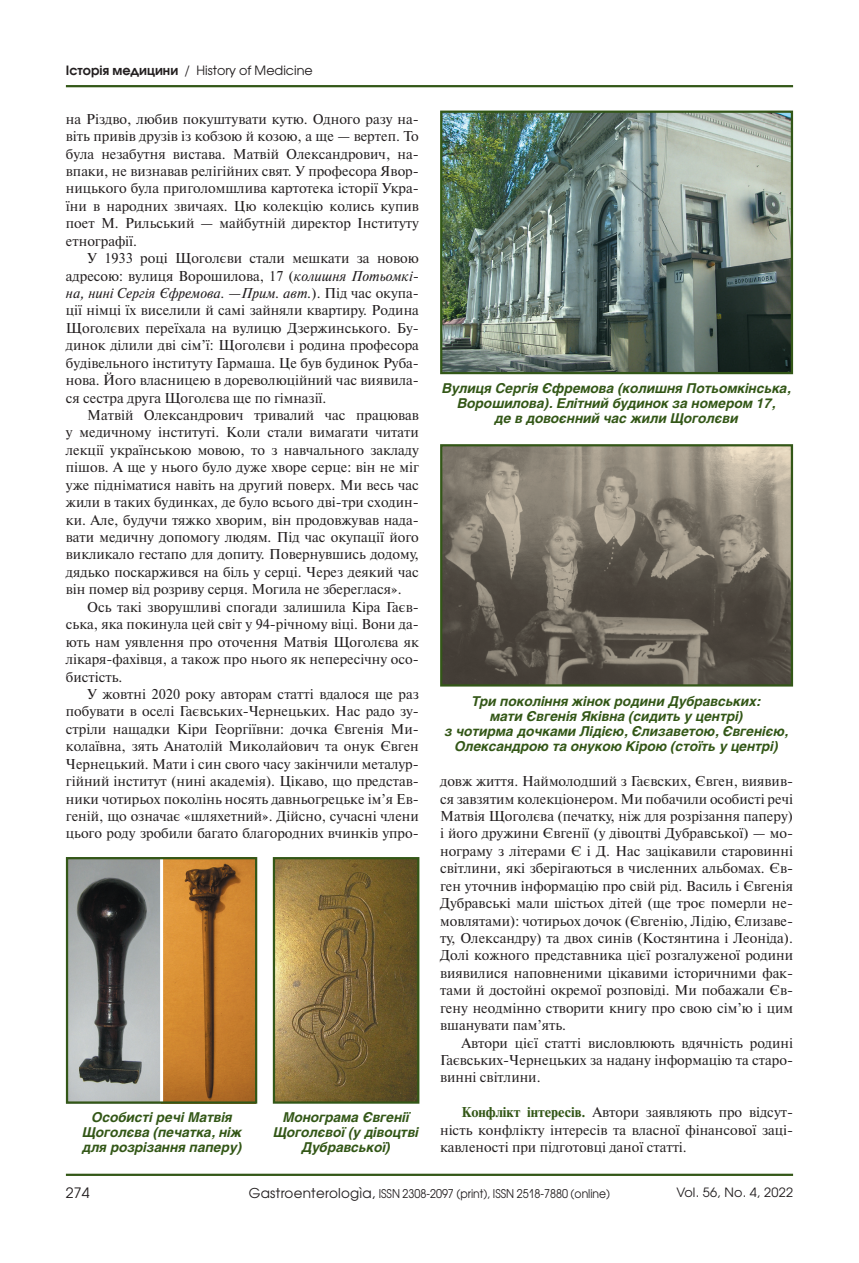
<style>
.page{position:relative;width:859px;height:1263px;background:#fff}
.page>*{position:absolute;margin:0;border:0;box-sizing:border-box;transform-origin:0 0}
.t1{font:14.25px/17.4px "Newton C";color:#231f20;text-align:justify}
.t2{font:14.25px "Avant Garde Gothic C";color:#231f20}
.t3{font:italic 700 13.5px/15px "Helios";color:#335717;text-align:center}
.t4{font:12.75px "Avant Garde Gothic C";color:#231f20}
.t5{font:12.75px "Avant Garde Gothic C";letter-spacing:.02em;color:#231f20}
.t6{font:12px "Avant Garde Gothic C";color:#231f20;scale:.9 1}
.s1{font-weight:700}
.s2{font-style:italic}
.s3{font-weight:700;color:#335717}
.s4{font-size:13.5px}
.s5{font-family:"Century Gothic";font-size:13.8px}
.s6{font-size:13.95px}
</style>
<div class="page">
<hr style="left:66px;top:85px;width:727px;height:2px;background:#335717">
<hr style="left:66px;top:1174px;width:727px;height:2px;background:#335717">
<img style="left:443px;top:114px;width:347px;height:257px">
<div style="left:440px;top:111px;width:353px;height:263px;border:2px solid #335717"></div>
<img style="left:276px;top:860px;width:140px;height:241px">
<div style="left:273px;top:857px;width:146px;height:247px;border:2px solid #335717"></div>
<img style="left:443px;top:447px;width:347px;height:236px">
<div style="left:440px;top:444px;width:353px;height:242px;border:2px solid #335717"></div>
<img style="left:69px;top:860px;width:185px;height:241px">
<hr style="left:160px;top:858px;width:3px;height:244px;background:#fff">
<div style="left:66px;top:857px;width:191px;height:247px;border:2px solid #335717"></div>
<p class="t4" style="left:66px;top:63px;width:248px"><span class="s1">Історія медицини</span> / History of Medicine</p>
<p class="t1" style="left:66px;top:110px;width:354px">на Різдво, любив покуштувати кутю. Одного разу на&shy;віть привів друзів із кобзою й козою, а ще — вертеп. То була незабутня вистава. Матвій Олександрович, на&shy;впаки, не визнавав релігійних свят. У професора Явор&shy;ницького була приголомшлива картотека історії Укра&shy;їни в народних звичаях. Цю колекцію колись купив поет М. Рильський — майбутній директор Інституту етнографії.</p>
<p class="t1" style="left:66px;top:250px;width:354px;text-indent:21px">У 1933 році Щоголєви стали мешкати за новою адресою: вулиця Ворошилова, 17 (<span class="s2">колишня Потьомкі&shy;на, нині Сергія Єфремова. —Прим. авт.</span>). Під час окупа&shy;ції німці їх виселили й самі зайняли квартиру. Родина Щоголєвих переїхала на вулицю Дзержинського. Бу&shy;динок ділили дві сім’ї: Щоголєви і родина професора будівельного інституту Гармаша. Це був будинок Руба&shy;нова. Його власницею в дореволюційний час виявила&shy;ся сестра друга Щоголєва ще по гімназії.</p>
<p class="t1" style="left:66px;top:406px;width:354px;text-indent:21px">Матвій Олександрович тривалий час працював у медичному інституті. Коли стали вимагати читати лекції українською мовою, то з навчального закладу пішов. А ще у нього було дуже хворе серце: він не міг уже підніматися навіть на другий поверх. Ми весь час жили в таких будинках, де було всього дві-три сходин&shy;ки. Але, будучи тяжко хворим, він продовжував нада&shy;вати медичну допомогу людям. Під час окупації його викликало гестапо для допиту. Повернувшись додому, дядько поскаржився на біль у серці. Через деякий час він помер від розриву серця. Могила не збереглася».</p>
<p class="t1" style="left:66px;top:598px;width:354px;text-indent:21px">Ось такі зворушливі спогади залишила Кіра Гаєв&shy;ська, яка покинула цей світ у 94-річному віці. Вони да&shy;ють нам уявлення про оточення Матвія Щоголєва як лікаря-фахівця, а також про нього як непересічну осо&shy;бистість.</p>
<p class="t1" style="left:66px;top:685px;width:354px;text-indent:21px">У жовтні 2020 року авторам статті вдалося ще раз побувати в оселі Гаєвських-Чернецьких. Нас радо зу&shy;стріли нащадки Кіри Георгіївни: дочка Євгенія Ми&shy;колаївна, зять Анатолій Миколайович та онук Євген Чернецький. Мати і син свого часу закінчили металур&shy;гійний інститут (нині академія). Цікаво, що представ&shy;ники чотирьох поколінь носять давньогрецьке ім’я Ев&shy;геній, що означає «шляхетний». Дійсно, сучасні члени цього роду зробили багато благородних вчинків упро-</p>
<p class="t3" style="left:82px;top:1110px;width:161px">Особисті речі Матвія<br>Щоголєва (печатка, ніж для розрізання паперу)</p>
<p class="t3" style="left:273px;top:1110px;width:147px">Монограма Євгенії<br>Щоголєвої (у дівоцтві<br>Дубравської)</p>
<p class="t3" style="left:442px;top:381px;width:350px">Вулиця Сергія Єфремова (колишня Потьомкінська,<br>Ворошилова). Елітний будинок за номером 17,<br>де в довоєнний час жили Щоголєви</p>
<p class="t3" style="left:445px;top:693px;width:345px">Три покоління жінок родини Дубравських:<br>мати Євгенія Яківна (сидить у центрі)<br>з чотирма дочками Лідією, Єлизаветою, Євгенією, Олександрою та онукою Кірою (стоїть у центрі)</p>
<p class="t1" style="left:440px;top:772px;width:354px">довж життя. Наймолодший з Гаєвских, Євген, виявив&shy;ся завзятим колекціонером. Ми побачили особисті речі Матвія Щоголєва (печатку, ніж для розрізання паперу) і його дружини Євгенії (у дівоцтві Дубравської) — мо&shy;нограму з літерами Є і Д. Нас зацікавили старовинні світлини, які зберігаються в численних альбомах. Єв&shy;ген уточнив інформацію про свій рід. Василь і Євгенія Дубравські мали шістьох дітей (ще троє померли не&shy;мовлятами): чотирьох дочок (Євгенію, Лідію, Єлизаве&shy;ту, Олександру) та двох синів (Костянтина і Леоніда).<br>Долі кожного представника цієї розгалуженої родини виявилися наповненими цікавими історичними фак&shy;тами й достойні окремої розповіді. Ми побажали Єв&shy;гену неодмінно створити книгу про свою сім’ю і цим вшанувати пам’ять.</p>
<p class="t1" style="left:440px;top:1034px;width:354px;text-indent:21px">Автори цієї статті висловлюють вдячність родині Гаєвських-Чернецьких за надану інформацію та старо&shy;винні світлини.</p>
<p class="t1" style="left:440px;top:1104px;width:354px;text-indent:21px"><span class="s3">Конфлікт інтересів.</span> Автори заявляють про відсут&shy;ність конфлікту інтересів та власної фінансової заці&shy;кавленості при підготовці даної статті.</p>
<p class="t2" style="left:66px;top:1184px;width:25px">274</p>
<p class="t6" style="left:249px;top:1186px;width:403px"><span class="s4">Gastroenterolog</span><span class="s5">ì</span><span class="s4">a</span><span class="s6">,</span> ISSN 2308-2097 (print), ISSN 2518-7880 (online)</p>
<p class="t5" style="left:676px;top:1185px;width:118px">Vol. 56, No. 4, 2022</p>
</div>
